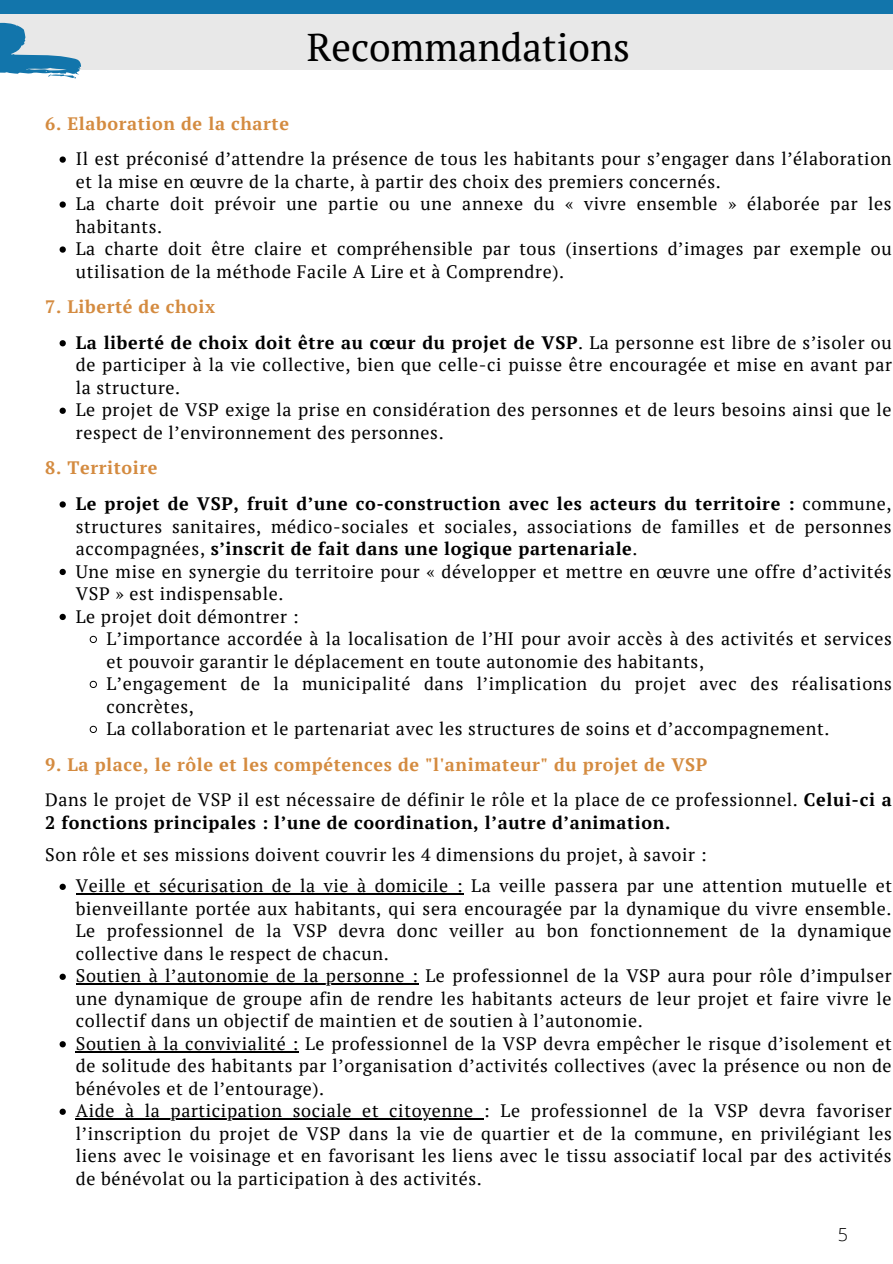
<style>
.page{position:relative;width:893px;height:1264px;background:#fff}
.page>*{position:absolute;margin:0;border:0;box-sizing:border-box;transform-origin:0 0}
.t1{font:39px "PT Serif";color:#000}
.t2{font:18px/22.5px "PT Serif";letter-spacing:.035em;color:#000}
.t3{font:700 18px "PT Serif";letter-spacing:.035em;color:#000}
.t4{font:700 18px "PT Serif";letter-spacing:.035em;color:#d48b40}
.t5{font:300 18px "Open Sans";color:#000}
.s1{font-weight:700}
.s2{font-weight:700;color:#d48b40}
</style>
<div class="page">
<svg style="left:0;top:0;width:892px;height:79px;background:#bed2dd"></svg>
<svg style="left:60px;top:156px;width:6px;height:7px"></svg>
<svg style="left:60px;top:201px;width:6px;height:7px"></svg>
<svg style="left:60px;top:246px;width:6px;height:7px"></svg>
<svg style="left:60px;top:340px;width:6px;height:6px"></svg>
<svg style="left:60px;top:407px;width:6px;height:7px"></svg>
<svg style="left:60px;top:501px;width:6px;height:6px"></svg>
<svg style="left:60px;top:569px;width:6px;height:6px"></svg>
<svg style="left:60px;top:614px;width:6px;height:6px"></svg>
<svg style="left:89px;top:635px;width:8px;height:8px"></svg>
<svg style="left:89px;top:680px;width:8px;height:8px"></svg>
<svg style="left:89px;top:725px;width:8px;height:8px"></svg>
<svg style="left:60px;top:883px;width:6px;height:7px"></svg>
<hr style="left:76px;top:893px;width:387px;height:2px;background:#000">
<svg style="left:60px;top:973px;width:6px;height:6px"></svg>
<hr style="left:76px;top:983px;width:342px;height:1px;background:#000">
<svg style="left:60px;top:1041px;width:6px;height:6px"></svg>
<hr style="left:76px;top:1051px;width:223px;height:1px;background:#000">
<svg style="left:60px;top:1108px;width:6px;height:6px"></svg>
<hr style="left:76px;top:1118px;width:408px;height:1px;background:#000">
<h1 class="t1" style="left:307px;top:21px;width:325px">Recommandations</h1>
<p class="t4" style="left:45px;top:111px;width:245px">6. Elaboration de la charte</p>
<p class="t2" style="left:76px;top:147px;width:817px">Il est préconisé d’attendre la présence de tous les habitants pour s’engager dans l’élaboration et la mise en œuvre de la charte, à partir des choix des premiers concernés.<br>La charte doit prévoir une partie ou une annexe du « vivre ensemble » élaborée par les habitants.<br>La charte doit être claire et compréhensible par tous (insertions d’images par exemple ou utilisation de la méthode Facile A Lire et à Comprendre).</p>
<p class="t4" style="left:45px;top:294px;width:172px">7. Liberté de choix</p>
<p class="t2" style="left:76px;top:331px;width:817px"><span class="s1">La liberté de choix doit être au cœur du projet de VSP</span>. La personne est libre de s’isoler ou de participer à la vie collective, bien que celle-ci puisse être encouragée et mise en avant par la structure.<br>Le projet de VSP exige la prise en considération des personnes et de leurs besoins ainsi que le respect de l’environnement des personnes.</p>
<p class="t4" style="left:45px;top:456px;width:114px">8. Territoire</p>
<p class="t2" style="left:76px;top:492px;width:817px"><span class="s1">Le projet de VSP, fruit d’une co-construction avec les acteurs du territoire :</span> commune, structures sanitaires, médico-sociales et sociales, associations de familles et de personnes accompagnées, <span class="s1">s’inscrit de fait dans une logique partenariale</span>.<br>Une mise en synergie du territoire pour « développer et mettre en œuvre une offre d’activités VSP » est indispensable.<br>Le projet doit démontrer :</p>
<p class="t2" style="left:106px;top:627px;width:787px">L’importance accordée à la localisation de l’HI pour avoir accès à des activités et services et pouvoir garantir le déplacement en toute autonomie des habitants,<br>L’engagement de la municipalité dans l’implication du projet avec des réalisations concrètes,<br>La collaboration et le partenariat avec les structures de soins et d’accompagnement.</p>
<p class="t2" style="left:45px;top:746px;width:848px;line-height:35.5px"><span class="s2">9. La place, le rôle et les compétences de "l'animateur" du projet de VSP<br></span>Dans le projet de VSP il est nécessaire de définir le rôle et la place de ce professionnel. <span class="s1">Celui-ci a</span></p>
<p class="t3" style="left:45px;top:810px;width:626px">2 fonctions principales : l’une de coordination, l’autre d’animation.</p>
<p class="t2" style="left:45px;top:842px;width:662px">Son rôle et ses missions doivent couvrir les 4 dimensions du projet, à savoir :</p>
<p class="t2" style="left:76px;top:874px;width:817px">Veille et sécurisation de la vie à domicile : La veille passera par une attention mutuelle et bienveillante portée aux habitants, qui sera encouragée par la dynamique du vivre ensemble.<br>Le professionnel de la VSP devra donc veiller au bon fonctionnement de la dynamique collective dans le respect de chacun.<br>Soutien à l’autonomie de la personne : Le professionnel de la VSP aura pour rôle d’impulser une dynamique de groupe afin de rendre les habitants acteurs de leur projet et faire vivre le collectif dans un objectif de maintien et de soutien à l’autonomie.<br>Soutien à la convivialité : Le professionnel de la VSP devra empêcher le risque d’isolement et de solitude des habitants par l’organisation d’activités collectives (avec la présence ou non de bénévoles et de l’entourage).<br>Aide à la participation sociale et citoyenne : Le professionnel de la VSP devra favoriser l’inscription du projet de VSP dans la vie de quartier et de la commune, en privilégiant les liens avec le voisinage et en favorisant les liens avec le tissu associatif local par des activités de bénévolat ou la participation à des activités.</p>
<p class="t5" style="left:837px;top:1221px;width:12px">5</p>
</div>
